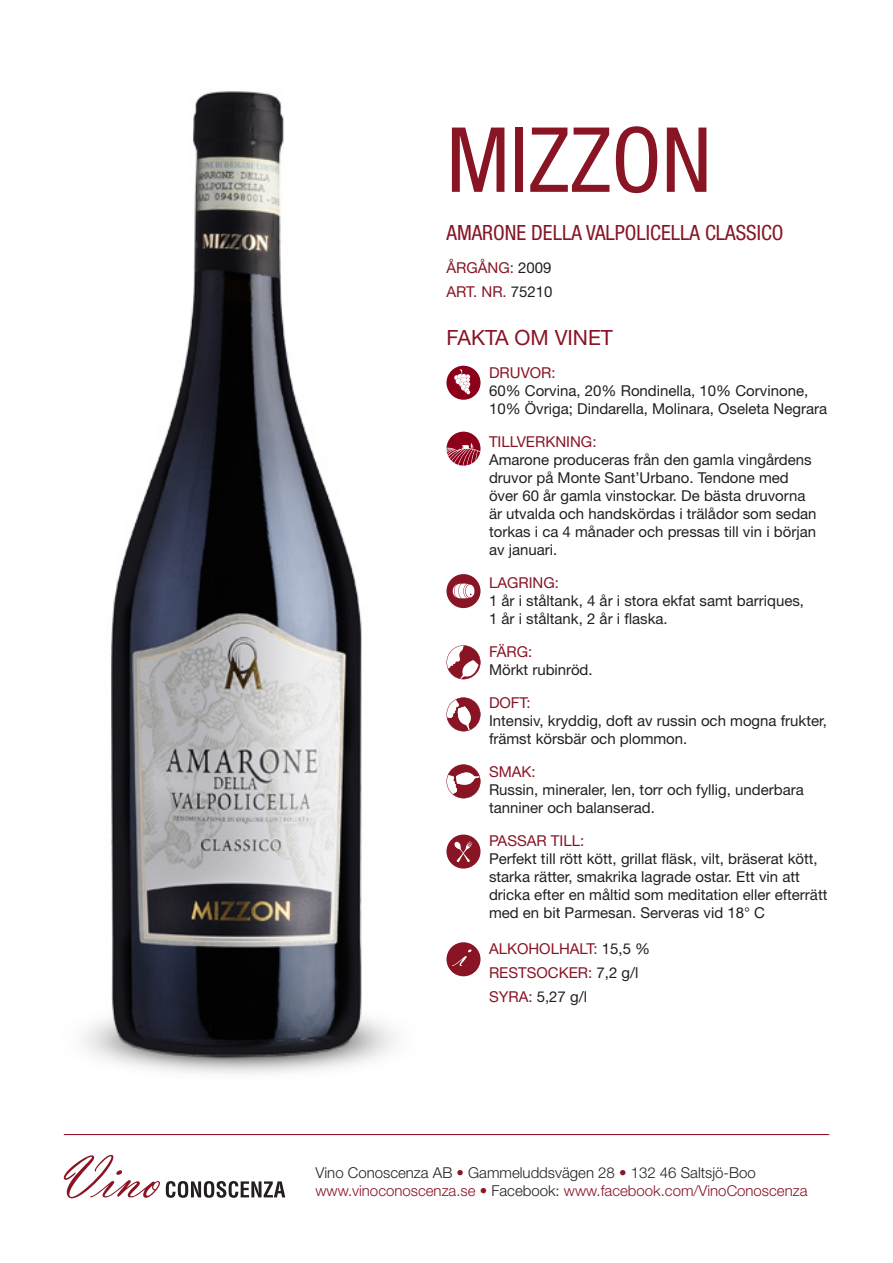
<style>
.page{position:relative;width:893px;height:1263px;background:#fff}
.page>*{position:absolute;margin:0;border:0;box-sizing:border-box;transform-origin:0 0}
.t1{font:condensed 90px "Helvetica Neue LT Std";color:#881424}
.t2{font:condensed 21px "Helvetica Neue LT Std";color:#881424}
.t3{font:21px "Helvetica Neue LT Std";color:#881424}
.t4{font:15px/18px "Helvetica Neue LT Std";color:#231f20}
.t5{font:15px "Helvetica Neue LT Std";color:#881424}
.t6{font:300 15px "Helvetica Neue LT Std";color:#881424}
.t7{font:300 15px "Helvetica Neue LT Std";color:#231f20}
.s1{color:#231f20}
.s2{color:#881424}
</style>
<div class="page">
<img style="left:84px;top:91px;width:311px;height:983px">
<div style="left:446px;top:366px;width:34px;height:34px;background:#8c001a;border-radius:50%"></div>
<svg style="left:454px;top:369px;width:16px;height:25px"></svg>
<hr style="left:64px;top:1134px;width:765px;height:1px;background:#8c001a">
<svg style="left:64px;top:1155px;width:96px;height:43px"></svg>
<svg style="left:166px;top:1181px;width:119px;height:17px"></svg>
<svg style="left:446px;top:432px;width:34px;height:34px"></svg>
<svg style="left:446px;top:645px;width:34px;height:34px"></svg>
<svg style="left:446px;top:697px;width:34px;height:34px"></svg>
<svg style="left:446px;top:764px;width:35px;height:35px"></svg>
<div style="left:446px;top:574px;width:34px;height:34px;background:#881424;border-radius:50%"></div>
<svg style="left:452px;top:583px;width:23px;height:16px"></svg>
<div style="left:446px;top:834px;width:34px;height:34px;background:#881424;border-radius:50%"></div>
<svg style="left:454px;top:841px;width:18px;height:21px"></svg>
<div style="left:446px;top:942px;width:34px;height:34px;background:#881424;border-radius:50%"></div>
<svg style="left:452px;top:949px;width:19px;height:17px"></svg>
<p class="t1" style="left:446px;top:108px;width:267px">MIZZON</p>
<p class="t2" style="left:446px;top:220px;width:339px">AMARONE DELLA VALPOLICELLA CLASSICO</p>
<p class="t5" style="left:446px;top:259px;width:107px">ÅRGÅNG: <span class="s1">2009</span></p>
<p class="t5" style="left:446px;top:283px;width:108px">ART. NR. <span class="s1">75210</span></p>
<p class="t3" style="left:446px;top:325px;width:168px">FAKTA OM VINET</p>
<p class="t4" style="left:489px;top:363px;width:340px"><span class="s2">DRUVOR:<br></span>60% Corvina, 20% Rondinella, 10% Corvinone,<br>10% Övriga; Dindarella, Molinara, Oseleta Negrara</p>
<p class="t4" style="left:489px;top:432px;width:329px"><span class="s2">TILLVERKNING:<br></span>Amarone produceras från den gamla vingårdens druvor på Monte Sant’Urbano. Tendone med över 60 år gamla vinstockar. De bästa druvorna är utvalda och handskördas i trälådor som sedan torkas i ca 4 månader och pressas till vin i början av januari.</p>
<p class="t5" style="left:489px;top:574px;width:71px">LAGRING:</p>
<p class="t4" style="left:489px;top:591px;width:317px">1 år i ståltank, 4 år i stora ekfat samt barriques,</p>
<p class="t4" style="left:489px;top:609px;width:180px">1 år i ståltank, 2 år i flaska.</p>
<p class="t5" style="left:489px;top:643px;width:45px">FÄRG:</p>
<p class="t4" style="left:489px;top:660px;width:105px">Mörkt rubinröd.</p>
<p class="t5" style="left:489px;top:694px;width:43px">DOFT:</p>
<p class="t4" style="left:489px;top:711px;width:339px">Intensiv, kryddig, doft av russin och mogna frukter, främst körsbär och plommon.</p>
<p class="t5" style="left:489px;top:763px;width:48px">SMAK:</p>
<p class="t4" style="left:489px;top:780px;width:316px">Russin, mineraler, len, torr och fyllig, underbara tanniner och balanserad.</p>
<p class="t5" style="left:489px;top:832px;width:97px">PASSAR TILL:</p>
<p class="t4" style="left:489px;top:849px;width:340px">Perfekt till rött kött, grillat fläsk, vilt, bräserat kött, starka rätter, smakrika lagrade ostar. Ett vin att dricka efter en måltid som meditation eller efterrätt med en bit Parmesan. Serveras vid 18° C</p>
<p class="t5" style="left:489px;top:940px;width:163px">ALKOHOLHALT: <span class="s1">15,5 %</span></p>
<p class="t5" style="left:489px;top:964px;width:151px">RESTSOCKER: <span class="s1">7,2 g/l</span></p>
<p class="t4" style="left:489px;top:987px;width:100px"><span class="s2">SYRA:</span> 5,27 g/l</p>
<p class="t7" style="left:315px;top:1163px;width:442px">Vino Conoscenza AB <span class="s2">•</span> Gammeluddsvägen 28 <span class="s2">•</span> 132 46 Saltsjö-Boo</p>
<p class="t6" style="left:315px;top:1181px;width:493px">www.vinoconoscenza.se • <span class="s1">Facebook:</span> www.facebook.com/VinoConoscenza</p>
</div>
